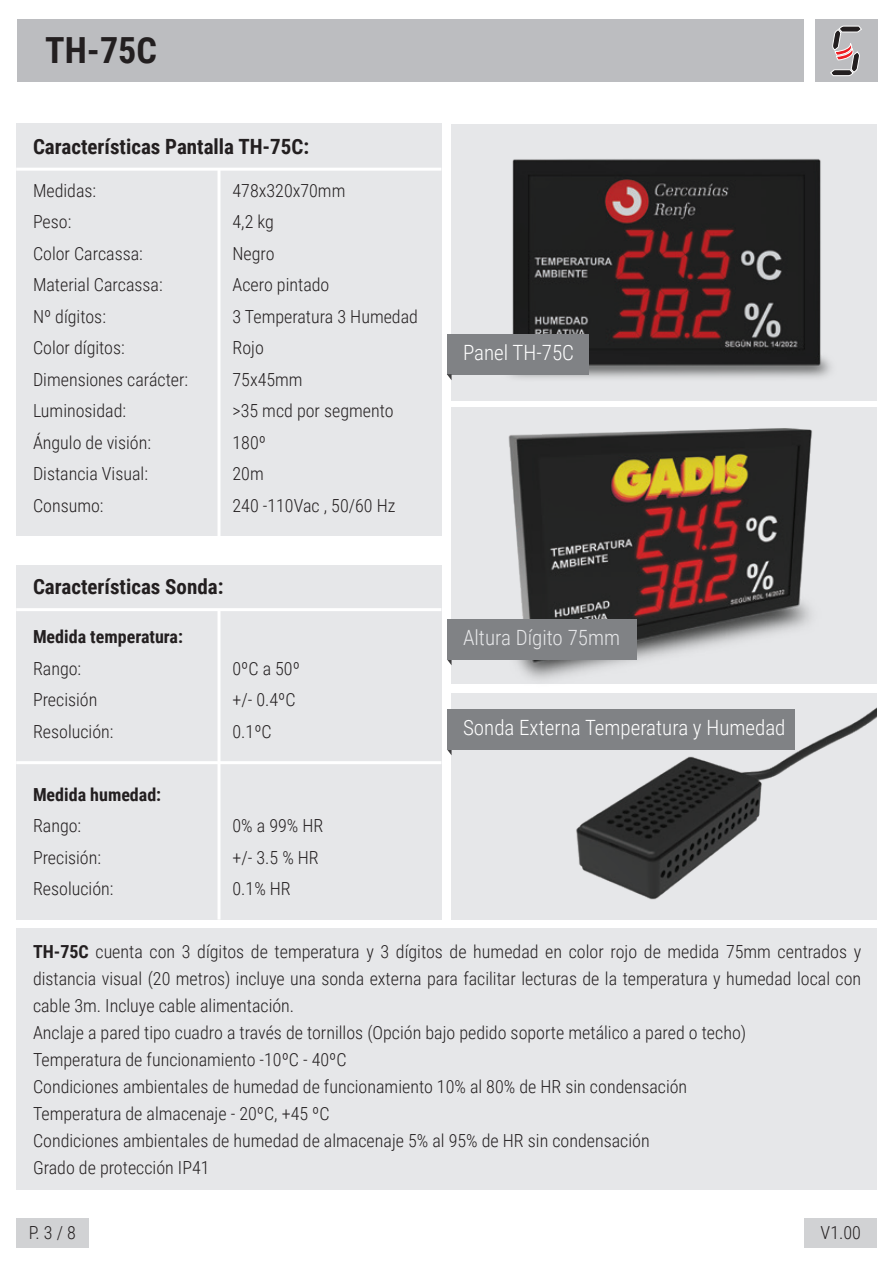
<style>
.page{position:relative;width:893px;height:1263px;background:#fff}
.page>*{position:absolute;margin:0;border:0;box-sizing:border-box;transform-origin:0 0}
.t1{font:700 36px "Roboto Condensed";color:#231f20}
.t2{font:700 21px "Roboto Condensed";color:#231f20}
.t3{font:300 21px "Roboto Condensed";color:#fff}
.t4{font:300 21px "Roboto Condensed";color:#e6e7e9}
.t5{font:300 18px/31.5px "Roboto Condensed";color:#231f20}
.t6{font:700 18px "Roboto Condensed";color:#231f20}
.s1{font-weight:700}
</style>
<div class="page">
<img style="left:441px;top:378px;width:436px;height:330px">
<div style="left:17px;top:20px;width:786px;height:62px;background:#bcbdc0"></div>
<div style="left:815px;top:20px;width:62px;height:62px;background:#bcbdc0"></div>
<svg style="left:830px;top:26px;width:32px;height:50px"></svg>
<div style="left:451px;top:124px;width:426px;height:276px;background:#e6e7e9"></div>
<div style="left:16px;top:123px;width:425px;height:413px;background:#e6e7e9"></div>
<div style="left:16px;top:565px;width:425px;height:355px;background:#e6e7e9"></div>
<div style="left:16px;top:928px;width:861px;height:261px;background:#e6e7e9"></div>
<hr style="left:16px;top:168px;width:425px;height:3px;background:#fff">
<hr style="left:217px;top:169px;width:3px;height:367px;background:#fff">
<hr style="left:16px;top:608px;width:425px;height:3px;background:#fff">
<hr style="left:16px;top:761px;width:425px;height:3px;background:#fff">
<hr style="left:217px;top:610px;width:3px;height:310px;background:#fff">
<img style="left:477px;top:159px;width:354px;height:219px">
<svg style="left:447px;top:659px;width:5px;height:6px"></svg>
<div style="left:447px;top:334px;width:142px;height:40px;background:#808285"></div>
<svg style="left:447px;top:374px;width:5px;height:6px"></svg>
<img style="left:452px;top:693px;width:425px;height:227px">
<svg style="left:447px;top:749px;width:5px;height:6px"></svg>
<div style="left:447px;top:709px;width:348px;height:40px;background:#808285"></div>
<div style="left:447px;top:619px;width:190px;height:40px;background:#808285"></div>
<div style="left:16px;top:1219px;width:72px;height:29px;background:#d1d2d4"></div>
<div style="left:805px;top:1219px;width:72px;height:29px;background:#d1d2d4"></div>
<h1 class="t1" style="left:45px;top:25px;width:113px">TH-75C</h1>
<p class="t2" style="left:33px;top:132px;width:278px">Características Pantalla TH-75C:</p>
<p class="t5" style="left:33px;top:174px;width:157px">Medidas:<br>Peso:<br>Color Carcassa:<br>Material Carcassa:<br>Nº dígitos:<br>Color dígitos:<br>Dimensiones carácter:<br>Luminosidad:<br>Ángulo de visión:<br>Distancia Visual:<br>Consumo:</p>
<p class="t5" style="left:233px;top:174px;width:187px">478x320x70mm<br>4,2 kg<br>Negro<br>Acero pintado<br>3 Temperatura 3 Humedad<br>Rojo<br>75x45mm<br>&gt;35 mcd por segmento<br>180º<br>20m<br>240 -110Vac , 50/60 Hz</p>
<p class="t2" style="left:33px;top:572px;width:192px">Características Sonda:</p>
<p class="t6" style="left:33px;top:624px;width:151px">Medida temperatura:</p>
<p class="t5" style="left:33px;top:652px;width:82px">Rango:<br>Precisión<br>Resolución:</p>
<p class="t5" style="left:233px;top:652px;width:69px">0ºC a 50º +/- 0.4ºC<br>0.1ºC</p>
<p class="t6" style="left:33px;top:782px;width:130px">Medida humedad:</p>
<p class="t5" style="left:33px;top:809px;width:82px">Rango:<br>Precisión:<br>Resolución:</p>
<p class="t5" style="left:233px;top:809px;width:92px">0% a 99% HR +/- 3.5 % HR<br>0.1% HR</p>
<p class="t3" style="left:463px;top:338px;width:113px">Panel TH-75C</p>
<p class="t4" style="left:463px;top:623px;width:159px">Altura Dígito 75mm</p>
<p class="t3" style="left:463px;top:713px;width:324px">Sonda Externa Temperatura y Humedad</p>
<p class="t5" style="left:33px;top:937px;width:830px;line-height:27px"><span class="s1">TH-75C</span> cuenta con 3 dígitos de temperatura y 3 dígitos de humedad en color rojo de medida 75mm centrados y distancia visual (20 metros) incluye una sonda externa para facilitar lecturas de la temperatura y humedad local con cable 3m. Incluye cable alimentación.<br>Anclaje a pared tipo cuadro a través de tornillos (Opción bajo pedido soporte metálico a pared o techo)<br>Temperatura de funcionamiento -10ºC - 40ºC<br>Condiciones ambientales de humedad de funcionamiento 10% al 80% de HR sin condensación<br>Temperatura de almacenaje - 20ºC, +45 ºC<br>Condiciones ambientales de humedad de almacenaje 5% al 95% de HR sin condensación<br>Grado de protección IP41</p>
<p class="t5" style="left:29px;top:1216px;width:49px">P. 3 / 8</p>
<p class="t5" style="left:821px;top:1216px;width:42px">V1.00</p>
</div>
